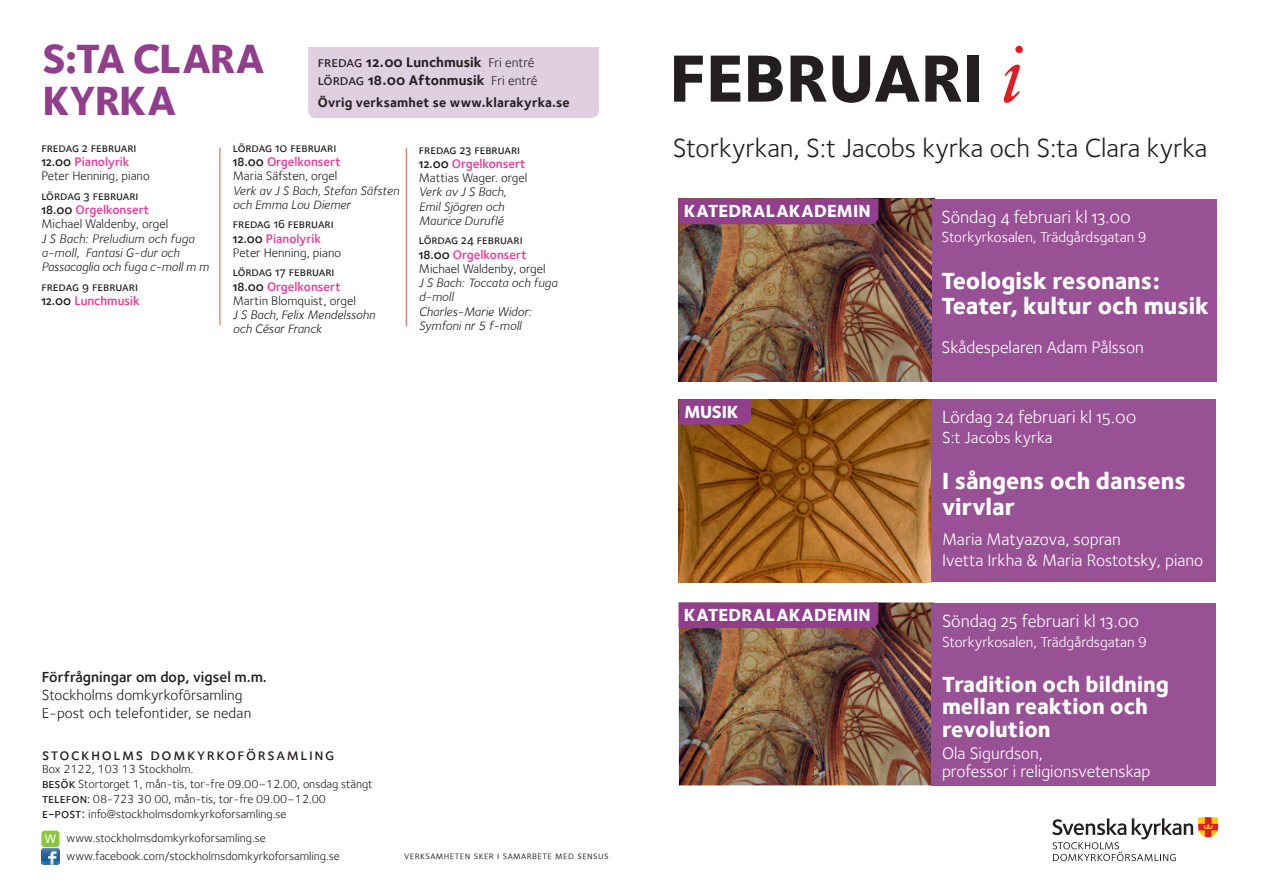
<style>
.page{position:relative;width:1263px;height:893px;background:#fff}
.page>*{position:absolute;margin:0;border:0;box-sizing:border-box;transform-origin:0 0}
.t1{font:69px "Foundry Sterling Extra Bld Expert";color:#231f20}
.t2{font:42px/42px "Foundry Sterling Extra Bold OSF";letter-spacing:-.03em;color:#913e8c}
.t3{font:27px "Foundry Sterling Book OSF";color:#231f20}
.t4{font:800 24px/25.5px "Foundry Sterling";color:#fff}
.t5{font:800 22.5px/22.5px "Foundry Sterling";color:#fff}
.t6{font:18px "Foundry Sterling Book OSF";color:#fff}
.t7{font:18px "Foundry Sterling Extra Bold OSF";letter-spacing:.01em;color:#fff}
.t8{font:17.25px/21px "Foundry Sterling";color:#fff}
.t9{font:16.5px "Foundry Sterling Medium Expert";letter-spacing:.1em;color:#231f20}
.t10{font:16.5px "Foundry Sterling Book OSF";letter-spacing:.01em;color:#fff}
.t11{font:15px "Foundry Sterling";color:#fff}
.t12{font:15px/18px "Foundry Sterling";color:#231f20}
.t13{font:15px "Foundry Sterling Demi OSF";color:#231f20}
.t14{font:14.25px/18px "Foundry Sterling Bold OSF";color:#231f20}
.t15{font:13.5px "Foundry Sterling Bold OSF";letter-spacing:.01em;color:#231f20}
.t16{font:italic 12.75px/14.2px "Foundry Sterling";color:#231f20}
.t17{font:12.75px "Foundry Sterling";color:#231f20}
.t18{font:12.75px "Foundry Sterling Demi OSF";color:#ed3896}
.t19{font:12.75px "Foundry Sterling Medium Expert";color:#231f20}
.t20{font:12px/15px "Foundry Sterling";color:#231f20}
.t21{font:12px "Arial";color:#fff}
.t22{font:10.5px "Foundry Sterling Book Expert";letter-spacing:.04em;color:#231f20}
.s1{font-family:"Foundry Sterling Medium Expert";font-size:15px}
.s2{font-family:"Foundry Sterling";font-size:13.5px}
.s3{color:#231f20}
.s4{font-family:"Foundry Sterling Medium Expert";font-size:13.5px}
.s5{font-family:"Foundry Sterling Medium Expert"}
.s6{font-family:"Sabon LT";font-style:italic;font-size:81px;color:#e21a21}
</style>
<div class="page">
<img style="left:679px;top:199px;width:253px;height:183px">
<img style="left:679px;top:603px;width:252px;height:182px">
<img style="left:679px;top:399px;width:252px;height:183px">
<svg style="left:1052px;top:817px;width:166px;height:44px"></svg>
<hr style="left:406px;top:148px;width:1px;height:178px;background:#e7553b">
<hr style="left:220px;top:147px;width:1px;height:178px;background:#e7553b">
<svg style="left:41px;top:831px;width:18px;height:16px"></svg>
<div style="left:308px;top:38px;width:291px;height:80px;background:#e0cfe1;border-radius:9px"></div>
<div style="left:308px;top:3px;width:291px;height:44px;background:#fff"></div>
<img style="left:41px;top:849px;width:19px;height:16px">
<div style="left:932px;top:199px;width:285px;height:183px;background:#995195"></div>
<div style="left:931px;top:399px;width:285px;height:183px;background:#995195"></div>
<div style="left:931px;top:603px;width:285px;height:183px;background:#995195"></div>
<div style="left:678px;top:199px;width:200px;height:25px;background:#913e8c"></div>
<div style="left:678px;top:603px;width:200px;height:25px;background:#913e8c"></div>
<svg style="left:679px;top:399px;width:72px;height:26px"></svg>
<h2 class="t2" style="left:43px;top:37px;width:223px">S:TA CLARA<br>KYRKA</h2>
<p class="t14" style="left:318px;top:53px;width:221px"><span class="s1">fredag</span> 12.00 Lunchmusik <span class="s2">Fri entré </span><span class="s1">lördag</span> 18.00 Aftonmusik <span class="s2">Fri entré</span></p>
<p class="t15" style="left:318px;top:95px;width:253px">Övrig verksamhet se www.klarakyrka.se</p>
<p class="t19" style="left:41px;top:140px;width:97px">fredag 2 februari</p>
<p class="t18" style="left:41px;top:154px;width:90px"><span class="s3">12.00</span> Pianolyrik</p>
<p class="t17" style="left:41px;top:169px;width:110px">Peter Henning, piano</p>
<p class="t19" style="left:41px;top:188px;width:99px">lördag 3 februari</p>
<p class="t18" style="left:41px;top:202px;width:109px"><span class="s3">18.00</span> Orgelkonsert</p>
<p class="t17" style="left:41px;top:217px;width:128px">Michael Waldenby, orgel</p>
<p class="t16" style="left:41px;top:231px;width:169px">J S Bach: Preludium och fuga a-moll, Fantasi G-dur och<br>Passacaglia och fuga c-moll m m</p>
<p class="t19" style="left:41px;top:279px;width:98px">fredag 9 februari</p>
<p class="t18" style="left:41px;top:293px;width:100px"><span class="s3">12.00</span> Lunchmusik</p>
<p class="t19" style="left:233px;top:140px;width:105px">lördag 10 februari</p>
<p class="t18" style="left:233px;top:154px;width:109px"><span class="s3">18.00</span> Orgelkonsert</p>
<p class="t17" style="left:233px;top:169px;width:106px">Maria Säfsten, orgel</p>
<p class="t16" style="left:233px;top:183px;width:168px">Verk av J S Bach, Stefan Säfsten och Emma Lou Diemer</p>
<p class="t19" style="left:233px;top:217px;width:102px">fredag 16 februari</p>
<p class="t18" style="left:233px;top:231px;width:90px"><span class="s3">12.00</span> Pianolyrik</p>
<p class="t17" style="left:233px;top:245px;width:110px">Peter Henning, piano</p>
<p class="t19" style="left:233px;top:265px;width:103px">lördag 17 februari</p>
<p class="t18" style="left:233px;top:279px;width:109px"><span class="s3">18.00</span> Orgelkonsert</p>
<p class="t17" style="left:233px;top:293px;width:125px">Martin Blomquist, orgel</p>
<p class="t16" style="left:233px;top:308px;width:144px">J S Bach, Felix Mendelssohn och César Franck</p>
<p class="t19" style="left:419px;top:142px;width:103px">fredag 23 februari</p>
<p class="t18" style="left:419px;top:156px;width:108px"><span class="s3">12.00</span> Orgelkonsert</p>
<p class="t17" style="left:419px;top:170px;width:110px">Mattias Wager. orgel</p>
<p class="t16" style="left:419px;top:185px;width:89px">Verk av J S Bach,<br>Emil Sjögren och<br>Maurice Duruflé</p>
<p class="t19" style="left:419px;top:233px;width:105px">lördag 24 februari</p>
<p class="t18" style="left:419px;top:247px;width:109px"><span class="s3">18.00</span> Orgelkonsert</p>
<p class="t17" style="left:419px;top:261px;width:128px">Michael Waldenby, orgel</p>
<p class="t16" style="left:419px;top:276px;width:140px">J S Bach: Toccata och fuga d-moll<br>Charles-Marie Widor:<br>Symfoni nr 5 f-moll</p>
<p class="t13" style="left:42px;top:668px;width:226px">Förfrågningar om dop, vigsel m.m.</p>
<p class="t12" style="left:42px;top:686px;width:211px">Stockholms domkyrkoförsamling<br>E-post och telefontider, se nedan</p>
<p class="t9" style="left:42px;top:744px;width:294px">stockholms domkyrkoförsamling</p>
<p class="t20" style="left:42px;top:762px;width:332px">Box 2122, 103 13 Stockholm.<br><span class="s4">besök</span> Stortorget 1, mån-tis, tor-fre 09.00–12.00, onsdag stängt <span class="s4">telefon</span><span class="s5">:</span> 08-723 30 00, mån-tis, tor-fre 09.00–12.00<br><span class="s4">e-post:</span> info@stockholmsdomkyrkoforsamling.se</p>
<p class="t21" style="left:45px;top:831px;width:13px">W</p>
<p class="t20" style="left:66px;top:829px;width:275px;line-height:18px">www.stockholmsdomkyrkoforsamling.se www.facebook.com/stockholmsdomkyrkoforsamling.se</p>
<p class="t22" style="left:404px;top:849px;width:206px">verksamheten sker i samarbete med sensus</p>
<h1 class="t1" style="left:669px;top:36px;width:355px">FEBRUARI <span class="s6">i</span></h1>
<h3 class="t3" style="left:673px;top:132px;width:536px">Storkyrkan, S:t Jacobs kyrka och S:ta Clara kyrka</h3>
<h3 class="t7" style="left:684px;top:200px;width:188px">KATEDRALAKADEMIN</h3>
<h3 class="t6" style="left:941px;top:206px;width:191px">Söndag 4 februari kl 13.00</h3>
<p class="t11" style="left:941px;top:228px;width:207px">Storkyrkosalen, Trädgårdsgatan 9</p>
<h3 class="t4" style="left:941px;top:267px;width:269px">Teologisk resonans:<br>Teater, kultur och musik</h3>
<h3 class="t8" style="left:941px;top:337px;width:204px">Skådespelaren Adam Pålsson</h3>
<h3 class="t7" style="left:684px;top:401px;width:56px">MUSIK</h3>
<h3 class="t6" style="left:942px;top:407px;width:196px">Lördag 24 februari kl 15.00</h3>
<p class="t10" style="left:942px;top:427px;width:112px">S:t Jacobs kyrka</p>
<h3 class="t4" style="left:942px;top:468px;width:245px">I sångens och dansens virvlar</h3>
<h3 class="t8" style="left:942px;top:529px;width:263px">Maria Matyazova, sopran<br>Ivetta Irkha &amp; Maria Rostotsky, piano</h3>
<h3 class="t7" style="left:684px;top:604px;width:188px">KATEDRALAKADEMIN</h3>
<h3 class="t6" style="left:942px;top:611px;width:199px">Söndag 25 februari kl 13.00</h3>
<p class="t11" style="left:942px;top:633px;width:207px">Storkyrkosalen, Trädgårdsgatan 9</p>
<h3 class="t5" style="left:942px;top:672px;width:229px">Tradition och bildning mellan reaktion och revolution</h3>
<h3 class="t8" style="left:942px;top:744px;width:210px;line-height:18px">Ola Sigurdson,<br>professor i religionsvetenskap</h3>
</div>
